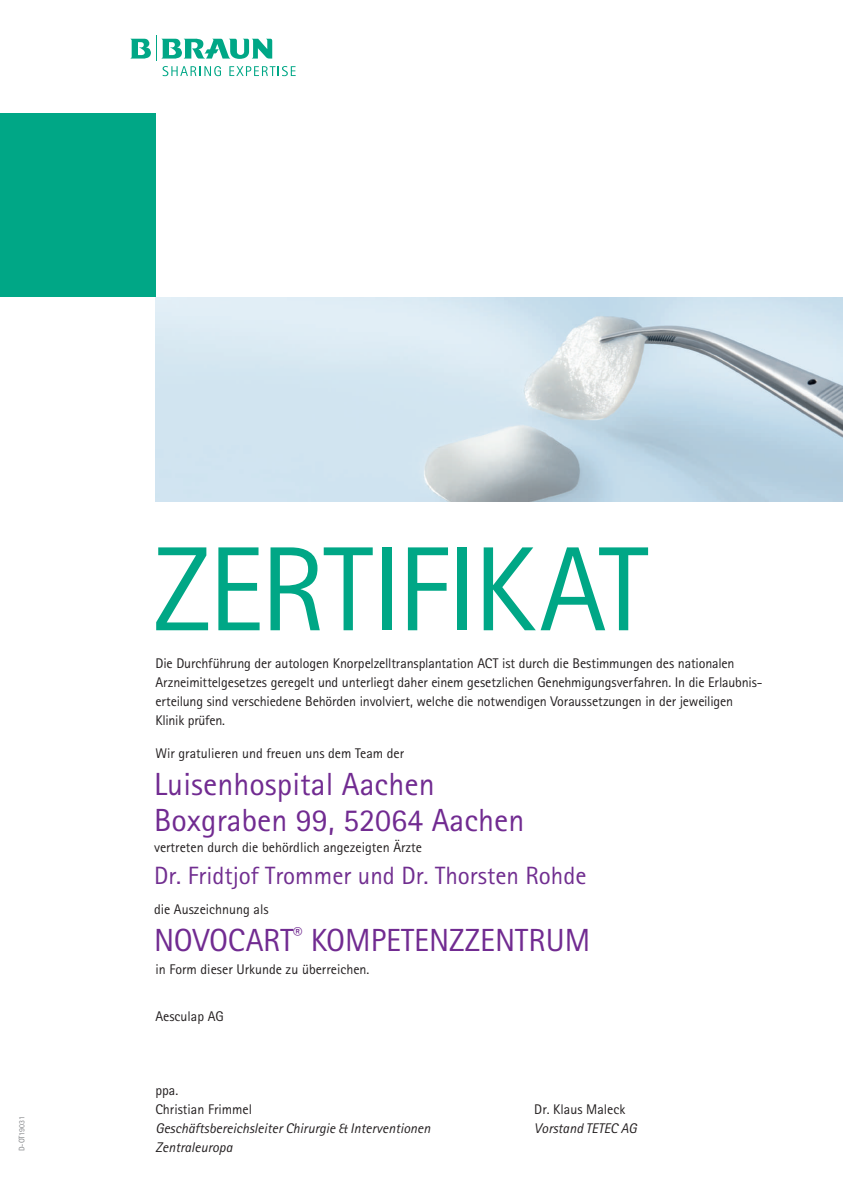
<style>
.page{position:relative;width:843px;height:1193px;background:#fff}
.page>*{position:absolute;margin:0;border:0;box-sizing:border-box;transform-origin:0 0}
.t1{font:120px "Rotis Sans Serif Pro";letter-spacing:-.025em;color:#00a786}
.t2{font:32px/36px "Rotis Sans Serif Pro";color:#712b91}
.t3{font:25px "Rotis Sans Serif Pro";color:#712e90}
.t4{font:14px/19px "Rotis Sans Serif Pro";letter-spacing:-.005em;color:#231f20}
.t5{font:italic 14px "Rotis Sans Serif Pro";color:#231f20}
.t6{font:8px "Rotis Sans Serif Pro";color:#808285}
</style>
<div class="page">
<div style="left:0;top:114px;width:156px;height:183px;background:#00a786"></div>
<svg style="left:130px;top:36px;width:165px;height:40px"></svg>
<img style="left:156px;top:297px;width:686px;height:204px">
<p class="t6" style="left:17px;top:1150px;width:37px;rotate:-90deg">D-OT19031</p>
<h1 class="t1" style="left:153px;top:518px;width:496px">ZERTIFIKAT</h1>
<p class="t4" style="left:155px;top:653px;width:608px">Die Durchführung der autologen Knorpelzelltransplantation ACT ist durch die Bestimmungen des nationalen Arzneimittelgesetzes geregelt und unterliegt daher einem gesetzlichen Genehmigungsverfahren. In die Erlaubnis&shy;erteilung sind verschiedene Behörden involviert, welche die notwendigen Voraussetzungen in der jeweiligen Klinik prüfen.</p>
<p class="t4" style="left:155px;top:743px;width:250px">Wir gratulieren und freuen uns dem Team der</p>
<h2 class="t2" style="left:154px;top:766px;width:372px">Luisenhospital Aachen<br>Boxgraben 99, 52064 Aachen</h2>
<p class="t4" style="left:154px;top:838px;width:269px">vertreten durch die behördlich angezeigten Ärzte</p>
<h3 class="t3" style="left:154px;top:860px;width:434px">Dr. Fridtjof Trommer und Dr. Thorsten Rohde</h3>
<p class="t4" style="left:154px;top:899px;width:116px">die Auszeichnung als</p>
<h2 class="t2" style="left:154px;top:922px;width:437px">NOVOCART<sup>®</sup> KOMPETENZZENTRUM</h2>
<p class="t4" style="left:155px;top:959px;width:215px">in Form dieser Urkunde zu überreichen.</p>
<p class="t4" style="left:155px;top:1006px;width:70px">Aesculap AG</p>
<p class="t4" style="left:155px;top:1080px;width:98px">ppa.<br>Christian Frimmel</p>
<p class="t4" style="left:534px;top:1099px;width:92px">Dr. Klaus Maleck</p>
<p class="t5" style="left:155px;top:1119px;width:276px">Geschäftsbereichsleiter Chirurgie &amp; Interventionen</p>
<p class="t5" style="left:534px;top:1119px;width:104px">Vorstand TETEC AG</p>
<p class="t5" style="left:155px;top:1138px;width:78px">Zentraleuropa</p>
</div>
